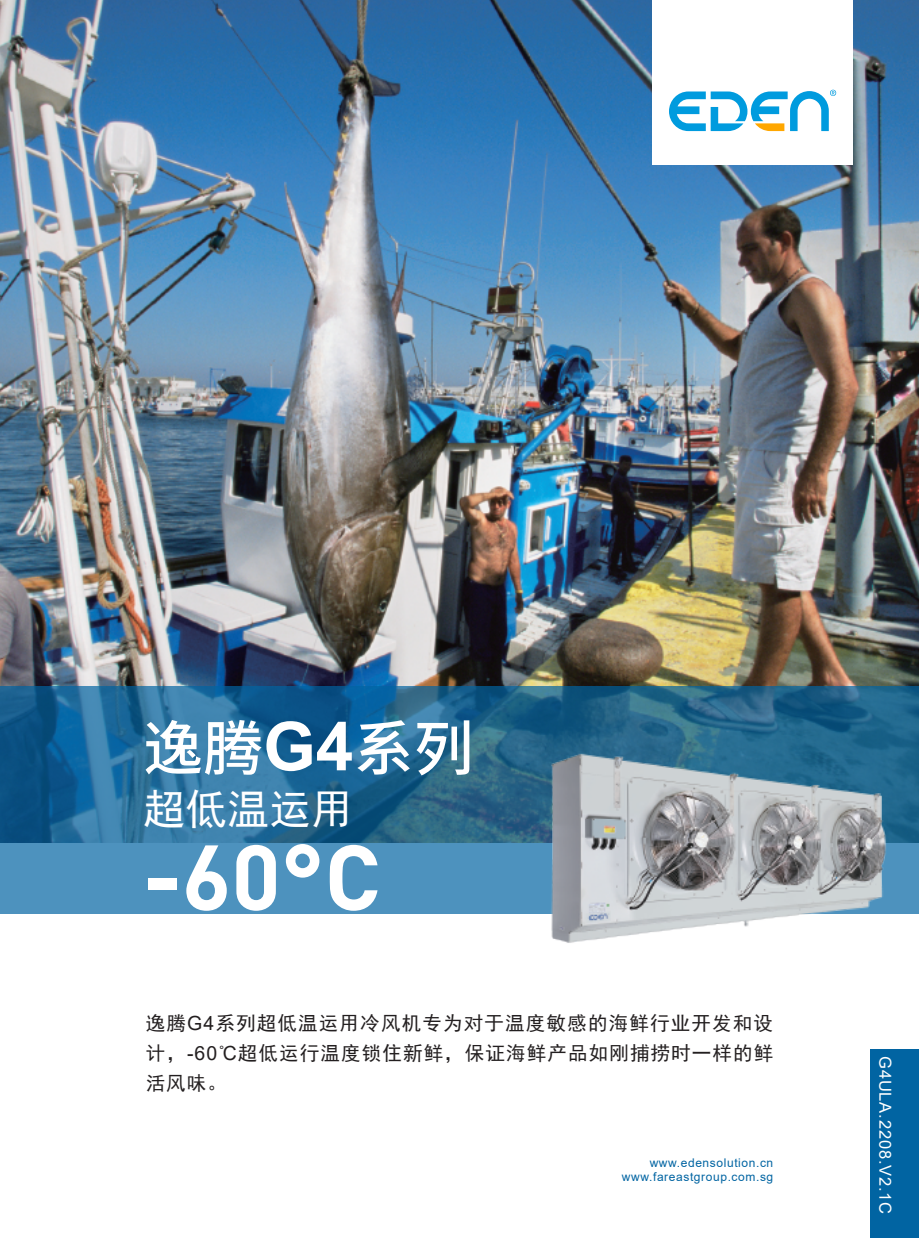
<style>
.page{position:relative;width:919px;height:1238px;background:#fff}
.page>*{position:absolute;margin:0;border:0;box-sizing:border-box;transform-origin:0 0}
.t1{font:700 91.05px "DIN";color:#fff}
.t2{font:500 60px "Source Han Sans SC";color:#fff}
.t3{font:42px "Sim Hei";color:#fff}
.t4{font:19.5px/30px "Sim Hei";letter-spacing:.055em;color:#231f20;text-align:justify}
.t5{font:16.5px "Arial";letter-spacing:.05em;color:#fff}
.t6{font:12px/14.4px "Arial";letter-spacing:.05em;color:#0164a2;text-align:right}
.s1{font-family:"Arial";font-weight:700;font-size:67.5px}
.s2{font-family:"Arial"}
</style>
<div class="page">
<img style="left:0;top:0;width:918px;height:686px">
<svg style="left:0;top:686px;width:918px;height:227px;background:#3075a0"></svg>
<div style="left:652px;top:0;width:200px;height:165px;background:#fff"></div>
<img style="left:505px;top:700px;width:413px;height:243px">
<div style="left:870px;top:1049px;width:48px;height:188px;background:#0164a2"></div>
<svg style="left:669px;top:90px;width:167px;height:41px"></svg>
<h2 class="t2" style="left:143px;top:714px;width:332px">逸腾<span class="s1">G4</span>系列</h2>
<h3 class="t3" style="left:143px;top:787px;width:211px">超低温运用</h3>
<h1 class="t1" style="left:143px;top:817px;width:239px">-60°C</h1>
<p class="t4" style="left:146px;top:1008px;width:629px">逸腾<span class="s2">G4</span>系列超低温运用冷风机专为对于温度敏感的海鲜行业开发和设计，<span class="s2">-60˚C</span>超低运行温度锁住新鲜，保证海鲜产品如刚捕捞时一样的鲜活风味。</p>
<p class="t6" style="left:622px;top:1155px;width:153px">www.edensolution.cn www.fareastgroup.com.sg</p>
<p class="t5" style="left:896px;top:1055px;width:160px;rotate:90deg">G4ULA.2208.V2.1C</p>
</div>
